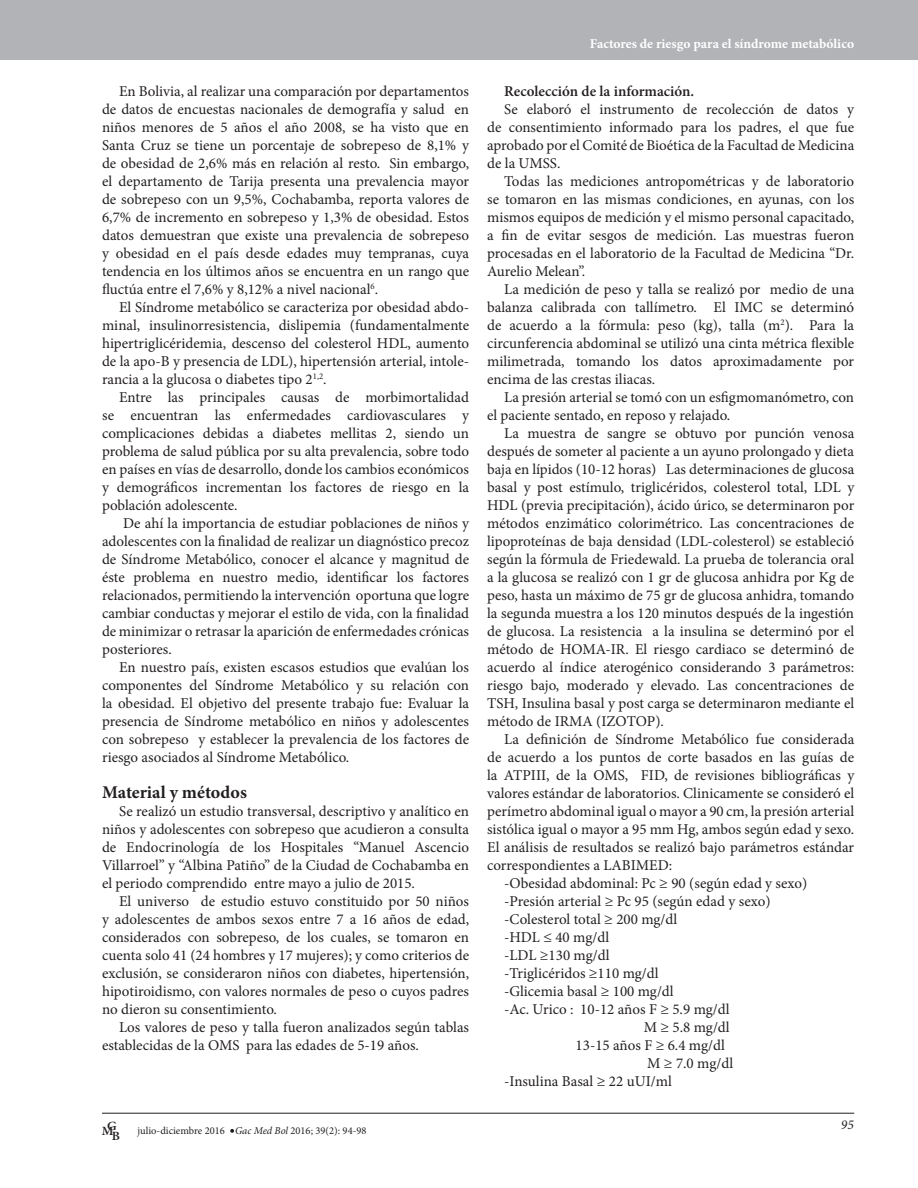
<style>
.page{position:relative;width:918px;height:1188px;background:#fff}
.page>*{position:absolute;margin:0;border:0;box-sizing:border-box;transform-origin:0 0}
.t1{font:700 18px "Minion Pro";color:#231f20}
.t2{font:15px/18px "Minion Pro";color:#231f20;text-align:justify}
.t3{font:600 15px "Minion Pro";color:#231f20}
.t4{font:700 13.5px "Minion Pro";color:#fff}
.t5{font:italic 13.5px "Minion Pro";color:#231f20}
.t6{font:600 12.6px "Minion Pro";color:#231f20;scale:1.05 1}
.t7{font:10.5px "Minion Pro";color:#231f20}
.s1{font-style:italic}
</style>
<div class="page">
<div style="left:0;top:0;width:918px;height:60px;background:#b2b3b7"></div>
<hr style="left:102px;top:1113px;width:752px;height:1px;background:#231f20">
<svg style="left:230px;top:1129px;width:4px;height:4px"></svg>
<p class="t2" style="left:102px;top:82px;width:369px;text-indent:17px">En Bolivia, al realizar una comparación por departamentos de datos de encuestas nacionales de demografía y salud en niños menores de 5 años el año 2008, se ha visto que en Santa Cruz se tiene un porcentaje de sobrepeso de 8,1% y de obesidad de 2,6% más en relación al resto. Sin embargo, el departamento de Tarija presenta una prevalencia mayor de sobrepeso con un 9,5%, Cochabamba, reporta valores de 6,7% de incremento en sobrepeso y 1,3% de obesidad. Estos datos demuestran que existe una prevalencia de sobrepeso y obesidad en el país desde edades muy tempranas, cuya tendencia en los últimos años se encuentra en un rango que fluctúa entre el 7,6% y 8,12% a nivel nacional<sup>6</sup>.</p>
<p class="t2" style="left:102px;top:298px;width:369px;text-indent:17px">El Síndrome metabólico se caracteriza por obesidad abdo&shy;minal, insulinorresistencia, dislipemia (fundamentalmente hipertriglicéridemia, descenso del colesterol HDL, aumento de la apo-B y presencia de LDL), hipertensión arterial, intole&shy;rancia a la glucosa o diabetes tipo 2<sup>1,2</sup>.</p>
<p class="t2" style="left:102px;top:388px;width:369px;text-indent:17px">Entre las principales causas de morbimortalidad se encuentran las enfermedades cardiovasculares y complicaciones debidas a diabetes mellitas 2, siendo un problema de salud pública por su alta prevalencia, sobre todo en países en vías de desarrollo, donde los cambios económicos y demográficos incrementan los factores de riesgo en la población adolescente.</p>
<p class="t2" style="left:102px;top:514px;width:369px;text-indent:21px">De ahí la importancia de estudiar poblaciones de niños y adolescentes con la finalidad de realizar un diagnóstico precoz de Síndrome Metabólico, conocer el alcance y magnitud de éste problema en nuestro medio, identificar los factores relacionados, permitiendo la intervención oportuna que logre cambiar conductas y mejorar el estilo de vida, con la finalidad de minimizar o retrasar la aparición de enfermedades crónicas posteriores.</p>
<p class="t2" style="left:102px;top:658px;width:369px;text-indent:17px">En nuestro país, existen escasos estudios que evalúan los componentes del Síndrome Metabólico y su relación con la obesidad. El objetivo del presente trabajo fue: Evaluar la presencia de Síndrome metabólico en niños y adolescentes con sobrepeso y establecer la prevalencia de los factores de riesgo asociados al Síndrome Metabólico.</p>
<p class="t1" style="left:102px;top:780px;width:146px">Material y métodos</p>
<p class="t2" style="left:102px;top:802px;width:369px;text-indent:17px">Se realizó un estudio transversal, descriptivo y analítico en niños y adolescentes con sobrepeso que acudieron a consulta de Endocrinología de los Hospitales “Manuel Ascencio Villarroel” y “Albina Patiño” de la Ciudad de Cochabamba en el periodo comprendido entre mayo a julio de 2015.</p>
<p class="t2" style="left:102px;top:892px;width:369px;text-indent:17px">El universo de estudio estuvo constituido por 50 niños y adolescentes de ambos sexos entre 7 a 16 años de edad, considerados con sobrepeso, de los cuales, se tomaron en cuenta solo 41 (24 hombres y 17 mujeres); y como criterios de exclusión, se consideraron niños con diabetes, hipertensión, hipotiroidismo, con valores normales de peso o cuyos padres no dieron su consentimiento.</p>
<p class="t2" style="left:102px;top:1018px;width:369px;text-indent:17px">Los valores de peso y talla fueron analizados según tablas establecidas de la OMS para las edades de 5-19 años.</p>
<p class="t4" style="left:590px;top:34px;width:266px">Factores de riesgo para el síndrome metabólico</p>
<p class="t3" style="left:504px;top:81px;width:192px">Recolección de la información.</p>
<p class="t2" style="left:487px;top:100px;width:369px;text-indent:17px">Se elaboró el instrumento de recolección de datos y de consentimiento informado para los padres, el que fue aprobado por el Comité de Bioética de la Facultad de Medicina de la UMSS.</p>
<p class="t2" style="left:487px;top:172px;width:369px;text-indent:17px">Todas las mediciones antropométricas y de laboratorio se tomaron en las mismas condiciones, en ayunas, con los mismos equipos de medición y el mismo personal capacitado, a fin de evitar sesgos de medición. Las muestras fueron procesadas en el laboratorio de la Facultad de Medicina “Dr.<br>Aurelio Melean”.</p>
<p class="t2" style="left:487px;top:280px;width:369px;text-indent:17px">La medición de peso y talla se realizó por medio de una balanza calibrada con tallímetro. El IMC se determinó de acuerdo a la fórmula: peso (kg), talla (m<sup>2</sup>). Para la circunferencia abdominal se utilizó una cinta métrica flexible milimetrada, tomando los datos aproximadamente por encima de las crestas iliacas.</p>
<p class="t2" style="left:487px;top:388px;width:369px;text-indent:17px">La presión arterial se tomó con un esfigmomanómetro, con el paciente sentado, en reposo y relajado.</p>
<p class="t2" style="left:487px;top:424px;width:369px;text-indent:17px">La muestra de sangre se obtuvo por punción venosa después de someter al paciente a un ayuno prolongado y dieta baja en lípidos (10-12 horas) Las determinaciones de glucosa basal y post estímulo, triglicéridos, colesterol total, LDL y HDL (previa precipitación), ácido úrico, se determinaron por métodos enzimático colorimétrico. Las concentraciones de lipoproteínas de baja densidad (LDL-colesterol) se estableció según la fórmula de Friedewald. La prueba de tolerancia oral a la glucosa se realizó con 1 gr de glucosa anhidra por Kg de peso, hasta un máximo de 75 gr de glucosa anhidra, tomando la segunda muestra a los 120 minutos después de la ingestión de glucosa. La resistencia a la insulina se determinó por el método de HOMA-IR. El riesgo cardiaco se determinó de acuerdo al índice aterogénico considerando 3 parámetros: riesgo bajo, moderado y elevado. Las concentraciones de TSH, Insulina basal y post carga se determinaron mediante el método de IRMA (IZOTOP).</p>
<p class="t2" style="left:487px;top:730px;width:369px;text-indent:17px">La definición de Síndrome Metabólico fue considerada de acuerdo a los puntos de corte basados en las guías de la ATPIII, de la OMS, FID, de revisiones bibliográficas y valores estándar de laboratorios. Clinicamente se consideró el perímetro abdominal igual o mayor a 90 cm, la presión arterial sistólica igual o mayor a 95 mm Hg, ambos según edad y sexo.<br>El análisis de resultados se realizó bajo parámetros estándar correspondientes a LABIMED:</p>
<p class="t2" style="left:504px;top:874px;width:305px">-Obesidad abdominal: Pc ≥ 90 (según edad y sexo)</p>
<p class="t2" style="left:504px;top:892px;width:268px">-Presión arterial ≥ Pc 95 (según edad y sexo)</p>
<p class="t2" style="left:504px;top:910px;width:175px">-Colesterol total ≥ 200 mg/dl</p>
<p class="t2" style="left:504px;top:928px;width:107px">-HDL ≤ 40 mg/dl</p>
<p class="t2" style="left:504px;top:946px;width:107px">-LDL ≥130 mg/dl</p>
<p class="t2" style="left:504px;top:964px;width:156px">-Triglicéridos ≥110 mg/dl</p>
<p class="t2" style="left:504px;top:982px;width:171px">-Glicemia basal ≥ 100 mg/dl</p>
<p class="t2" style="left:504px;top:1000px;width:227px">-Ac. Urico : 10-12 años F ≥ 5.9 mg/dl</p>
<p class="t2" style="left:644px;top:1018px;width:88px">M ≥ 5.8 mg/dl</p>
<p class="t2" style="left:576px;top:1036px;width:151px">13-15 años F ≥ 6.4 mg/dl</p>
<p class="t2" style="left:647px;top:1054px;width:88px">M ≥ 7.0 mg/dl</p>
<p class="t2" style="left:504px;top:1072px;width:169px">-Insulina Basal ≥ 22 uUI/ml</p>
<p class="t6" style="left:107px;top:1118px;width:11px">G</p>
<p class="t5" style="left:841px;top:1116px;width:14px">95</p>
<p class="t6" style="left:102px;top:1125px;width:19px">MB</p>
<p class="t7" style="left:138px;top:1123px;width:89px">julio-diciembre 2016</p>
<p class="t7" style="left:235px;top:1124px;width:133px"><span class="s1">Gac Med Bol</span> 2016; 39(2): 94-98</p>
</div>
